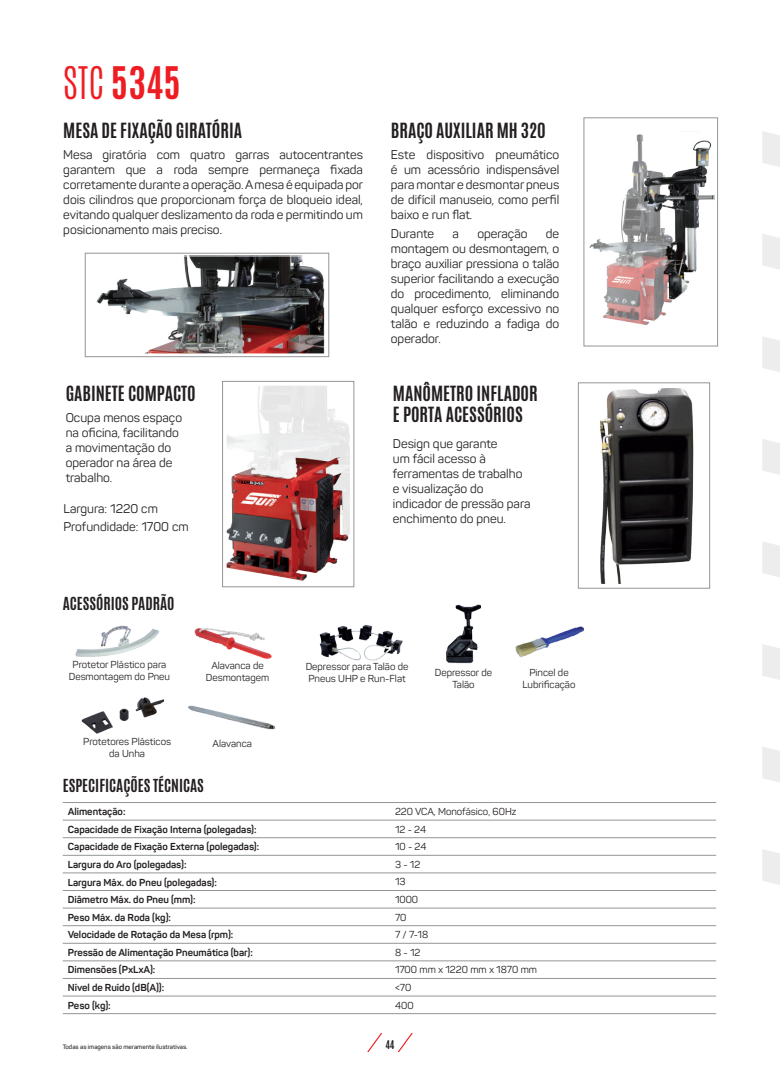
<style>
.page{position:relative;width:780px;height:1088px;background:#fff}
.page>*{position:absolute;margin:0;border:0;box-sizing:border-box;transform-origin:0 0}
.t1{font:700 37.5px "Antonio";color:#ee1d23}
.t2{font:700 17.5px "Antonio";color:#231f20}
.t3{font:700 15px "Antonio";color:#231f20}
.t4{font:12.5px/15px "Panton";color:#231f20;text-align:justify}
.t5{font:700 10px "Panton";color:#231f20}
.t6{font:10px/12px "Panton";color:#231f20;text-align:center}
.t7{font:700 10px "Antonio";color:#231f20}
.t8{font:600 6.25px "Panton";color:#231f20}
.s1{font-weight:300}
</style>
<div class="page">
<svg style="left:367px;top:1033px;width:15px;height:19px"></svg>
<svg style="left:397px;top:1033px;width:16px;height:19px"></svg>
<img style="left:589px;top:134px;width:123px;height:192px">
<div style="left:583px;top:118px;width:134px;height:228px;border:1px solid #939598"></div>
<img style="left:96px;top:257px;width:227px;height:95px">
<div style="left:89px;top:255px;width:236px;height:99px;border:1px solid #fff"></div>
<div style="left:85px;top:253px;width:244px;height:104px;border:1px solid #939598"></div>
<img style="left:227px;top:387px;width:122px;height:194px">
<div style="left:225px;top:385px;width:126px;height:198px;border:1px solid #fff"></div>
<div style="left:222px;top:381px;width:132px;height:206px;border:1px solid #939598"></div>
<img style="left:600px;top:388px;width:111px;height:195px">
<div style="left:578px;top:383px;width:131px;height:205px;border:1px solid #939598"></div>
<hr style="left:63px;top:802px;width:327px;height:1px;background:#939598">
<hr style="left:63px;top:820px;width:327px;height:1px;background:#939598">
<hr style="left:63px;top:837px;width:327px;height:1px;background:#939598">
<hr style="left:63px;top:855px;width:327px;height:1px;background:#939598">
<hr style="left:63px;top:873px;width:327px;height:1px;background:#939598">
<hr style="left:63px;top:890px;width:327px;height:1px;background:#939598">
<hr style="left:63px;top:908px;width:327px;height:1px;background:#939598">
<hr style="left:63px;top:925px;width:327px;height:1px;background:#939598">
<hr style="left:63px;top:943px;width:327px;height:1px;background:#939598">
<hr style="left:63px;top:960px;width:327px;height:1px;background:#939598">
<hr style="left:63px;top:978px;width:327px;height:1px;background:#939598">
<hr style="left:63px;top:996px;width:327px;height:1px;background:#939598">
<hr style="left:63px;top:1013px;width:327px;height:1px;background:#939598">
<hr style="left:390px;top:802px;width:326px;height:1px;background:#939598">
<hr style="left:390px;top:820px;width:326px;height:1px;background:#939598">
<hr style="left:390px;top:837px;width:326px;height:1px;background:#939598">
<hr style="left:390px;top:855px;width:326px;height:1px;background:#939598">
<hr style="left:390px;top:873px;width:326px;height:1px;background:#939598">
<hr style="left:390px;top:890px;width:326px;height:1px;background:#939598">
<hr style="left:390px;top:908px;width:326px;height:1px;background:#939598">
<hr style="left:390px;top:925px;width:326px;height:1px;background:#939598">
<hr style="left:390px;top:943px;width:326px;height:1px;background:#939598">
<hr style="left:390px;top:960px;width:326px;height:1px;background:#939598">
<hr style="left:390px;top:978px;width:326px;height:1px;background:#939598">
<hr style="left:390px;top:996px;width:326px;height:1px;background:#939598">
<hr style="left:390px;top:1013px;width:326px;height:1px;background:#939598">
<img style="left:75px;top:625px;width:84px;height:32px">
<img style="left:81px;top:697px;width:82px;height:37px">
<img style="left:195px;top:628px;width:77px;height:31px">
<img style="left:319px;top:624px;width:84px;height:37px">
<img style="left:446px;top:604px;width:34px;height:60px">
<img style="left:515px;top:627px;width:69px;height:30px">
<img style="left:188px;top:705px;width:88px;height:25px">
<svg style="left:762px;top:131px;width:18px;height:754px"></svg>
<h1 class="t1" style="left:63px;top:54px;width:119px"><span class="s1">STC</span> 5345</h1>
<h2 class="t2" style="left:63px;top:117px;width:180px">MESA DE FIXAÇÃO GIRATÓRIA</h2>
<h2 class="t2" style="left:391px;top:117px;width:156px">BRAÇO AUXILIAR MH 320</h2>
<p class="t4" style="left:63px;top:147px;width:301px">Mesa giratória com quatro garras autocentrantes garantem que a roda sempre permaneça fixada corretamente durante a operação. A mesa é equipada por dois cilindros que proporcionam força de bloqueio ideal, evitando qualquer deslizamento da roda e permitindo um posicionamento mais preciso.</p>
<p class="t4" style="left:391px;top:147px;width:170px">Este dispositivo pneumático é um acessório indispensável para montar e desmontar pneus de difícil manuseio, como perfil baixo e run flat.</p>
<p class="t4" style="left:391px;top:226px;width:170px;text-indent:155px">de montagem ou desmontagem, o braço auxiliar pressiona o talão superior facilitando a execução do procedimento, eliminando qualquer esforço excessivo no talão e reduzindo a fadiga do operador.</p>
<p class="t4" style="left:391px;top:226px;width:45px">Durante</p>
<p class="t4" style="left:452px;top:226px;width:8px">a</p>
<p class="t4" style="left:477px;top:226px;width:52px">operação</p>
<h2 class="t2" style="left:66px;top:380px;width:132px">GABINETE COMPACTO</h2>
<h2 class="t2" style="left:393px;top:380px;width:146px">MANÔMETRO INFLADOR</h2>
<p class="t4" style="left:66px;top:410px;width:118px">Ocupa menos espaço</p>
<h2 class="t2" style="left:393px;top:401px;width:131px">E PORTA ACESSÓRIOS</h2>
<p class="t4" style="left:66px;top:425px;width:115px;text-align:left">na oficina, facilitando a movimentação do operador na área de trabalho.</p>
<p class="t4" style="left:393px;top:436px;width:139px;text-align:left">Design que garante<br>um fácil acesso à ferramentas de trabalho e visualização do indicador de pressão para enchimento do pneu.</p>
<p class="t4" style="left:64px;top:499px;width:126px;line-height:18.5px">Largura: 1220 cm<br>Profundidade: 1700 cm</p>
<p class="t3" style="left:63px;top:592px;width:113px">ACESSÓRIOS PADRÃO</p>
<p class="t6" style="left:69px;top:658px;width:103px">Protetor Plástico para<br>Desmontagem do Pneu</p>
<p class="t6" style="left:83px;top:736px;width:89px">Protetores Plásticos da Unha</p>
<p class="t6" style="left:206px;top:659px;width:65px">Alavanca de<br>Desmontagem</p>
<p class="t6" style="left:306px;top:661px;width:104px;text-align:left">Depressor para Talão de<br>Pneus UHP e Run-Flat</p>
<p class="t6" style="left:435px;top:666px;width:59px">Depressor de<br>Talão</p>
<p class="t6" style="left:522px;top:666px;width:54px">Pincel de<br>Lubrificação</p>
<p class="t6" style="left:213px;top:737px;width:41px">Alavanca</p>
<p class="t3" style="left:63px;top:775px;width:143px">ESPECIFICAÇÕES TÉCNICAS</p>
<p class="t5" style="left:68px;top:805px;width:59px">Alimentação:</p>
<p class="t6" style="left:395px;top:805px;width:123px">220 VCA, Monofásico, 60Hz</p>
<p class="t5" style="left:68px;top:823px;width:190px">Capacidade de Fixação Interna (polegadas):</p>
<p class="t6" style="left:395px;top:823px;width:33px">12 - 24</p>
<p class="t5" style="left:68px;top:840px;width:193px">Capacidade de Fixação Externa (polegadas):</p>
<p class="t6" style="left:395px;top:841px;width:33px">10 - 24</p>
<p class="t5" style="left:68px;top:858px;width:120px">Largura do Aro (polegadas):</p>
<p class="t6" style="left:395px;top:858px;width:27px">3 - 12</p>
<p class="t5" style="left:68px;top:876px;width:151px">Largura Máx. do Pneu (polegadas):</p>
<p class="t6" style="left:395px;top:876px;width:12px">13</p>
<p class="t5" style="left:68px;top:893px;width:129px">Diâmetro Máx. do Pneu (mm):</p>
<p class="t6" style="left:395px;top:893px;width:25px">1000</p>
<p class="t5" style="left:68px;top:911px;width:105px">Peso Máx. da Roda (kg):</p>
<p class="t6" style="left:395px;top:911px;width:13px">70</p>
<p class="t5" style="left:68px;top:928px;width:167px">Velocidade de Rotação da Mesa (rpm):</p>
<p class="t6" style="left:395px;top:928px;width:35px">7 / 7-18</p>
<p class="t5" style="left:68px;top:946px;width:187px">Pressão de Alimentação Pneumática (bar):</p>
<p class="t6" style="left:395px;top:946px;width:27px">8 - 12</p>
<p class="t5" style="left:68px;top:964px;width:89px">Dimensões (PxLxA):</p>
<p class="t6" style="left:395px;top:964px;width:143px">1700 mm x 1220 mm x 1870 mm</p>
<p class="t5" style="left:68px;top:981px;width:98px">Nível de Ruído (dB(A)):</p>
<p class="t6" style="left:395px;top:981px;width:18px">&lt;70</p>
<p class="t5" style="left:68px;top:999px;width:44px">Peso (kg):</p>
<p class="t6" style="left:395px;top:999px;width:20px">400</p>
<p class="t8" style="left:63px;top:1043px;width:126px">Todas as imagens são meramente ilustrativas.</p>
<p class="t7" style="left:385px;top:1037px;width:11px">44</p>
</div>
